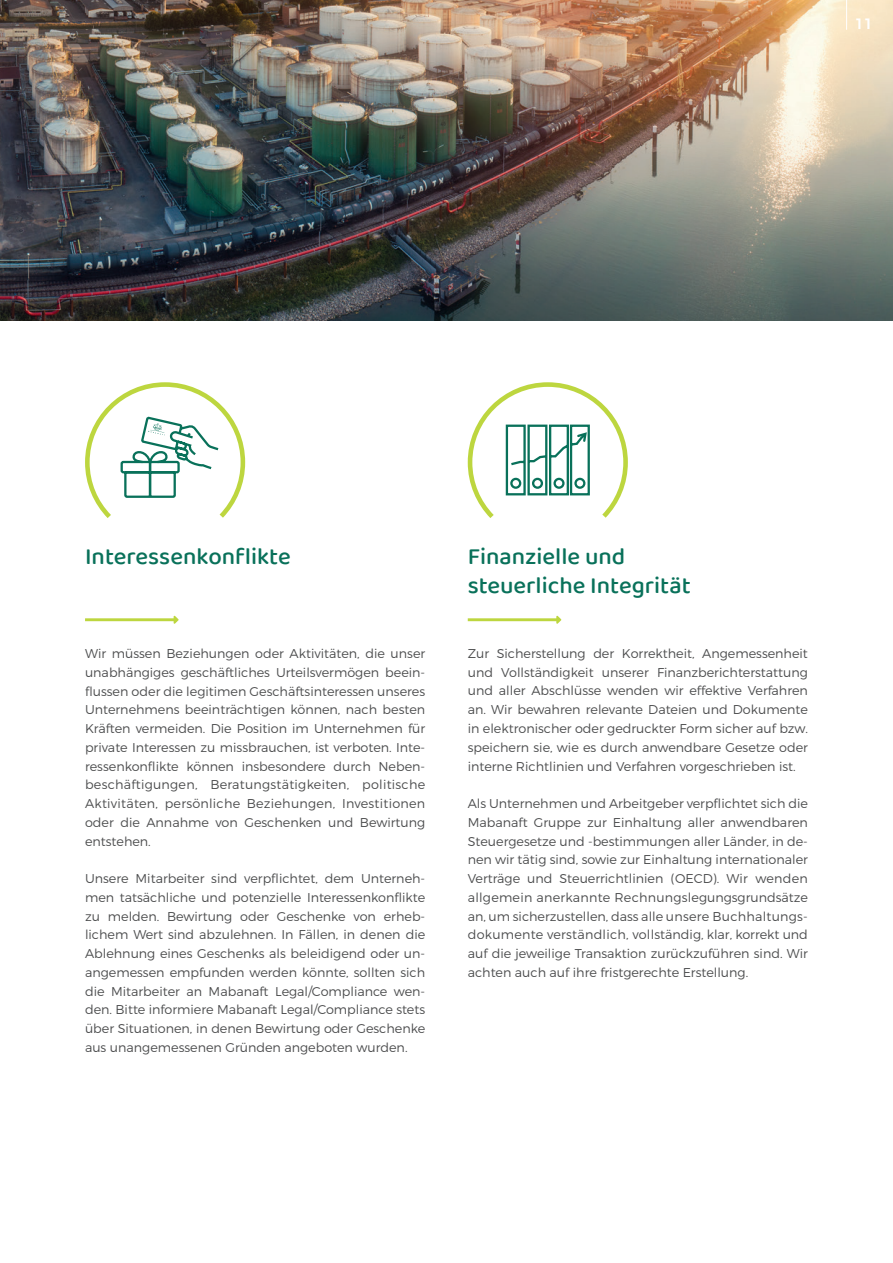
<style>
.page{position:relative;width:893px;height:1263px;background:#fff}
.page>*{position:absolute;margin:0;border:0;box-sizing:border-box;transform-origin:0 0}
.t1{font:500 24px/28.8px "Baloo Chettan 2";color:#09715a}
.t2{font:500 15px "Montserrat";color:#fff}
.t3{font:300 12.75px/18.8px "Montserrat";color:#4b4c4d;text-align:justify}
</style>
<div class="page">
<img style="left:0;top:0;width:893px;height:320px">
<svg style="left:85px;top:616px;width:94px;height:8px"></svg>
<svg style="left:468px;top:616px;width:93px;height:8px"></svg>
<svg style="left:467px;top:382px;width:161px;height:136px"></svg>
<svg style="left:85px;top:382px;width:161px;height:136px"></svg>
<hr style="left:846px;top:0;width:1px;height:30px;background:#fff">
<p class="t2" style="left:855px;top:15px;width:20px">11</p>
<h1 class="t1" style="left:85px;top:542px;width:207px">Interessenkonflikte</h1>
<p class="t3" style="left:85px;top:644px;width:342px">Wir müssen Beziehungen oder Aktivitäten, die unser unabhängiges geschäftliches Urteilsvermögen beein&shy;flussen oder die legitimen Geschäftsinteressen unseres Unternehmens beeinträchtigen können, nach besten Kräften vermeiden. Die Position im Unternehmen für private Interessen zu missbrauchen, ist verboten. Inte&shy;ressenkonflikte können insbesondere durch Neben&shy;beschäftigungen, Beratungstätigkeiten, politische Aktivitäten, persönliche Beziehungen, Investitionen oder die Annahme von Geschenken und Bewirtung entstehen.</p>
<p class="t3" style="left:85px;top:869px;width:342px">Unsere Mitarbeiter sind verpflichtet, dem Unterneh&shy;men tatsächliche und potenzielle Interessenkonflikte zu melden. Bewirtung oder Geschenke von erheb&shy;lichem Wert sind abzulehnen. In Fällen, in denen die Ablehnung eines Geschenks als beleidigend oder un&shy;angemessen empfunden werden könnte, sollten sich die Mitarbeiter an Mabanaft Legal/Compliance wen&shy;den. Bitte informiere Mabanaft Legal/Compliance stets über Situationen, in denen Bewirtung oder Geschenke aus unangemessenen Gründen angeboten wurden.</p>
<h1 class="t1" style="left:468px;top:542px;width:225px">Finanzielle und steuerliche Integrität</h1>
<p class="t3" style="left:468px;top:644px;width:342px">Zur Sicherstellung der Korrektheit, Angemessenheit und Vollständigkeit unserer Finanzberichterstattung und aller Abschlüsse wenden wir effektive Verfahren an. Wir bewahren relevante Dateien und Dokumente in elektronischer oder gedruckter Form sicher auf bzw. speichern sie, wie es durch anwendbare Gesetze oder interne Richtlinien und Verfahren vorgeschrieben ist.</p>
<p class="t3" style="left:468px;top:794px;width:342px">Als Unternehmen und Arbeitgeber verpflichtet sich die Mabanaft Gruppe zur Einhaltung aller anwendbaren Steuergesetze und -bestimmungen aller Länder, in de&shy;nen wir tätig sind, sowie zur Einhaltung internationaler Verträge und Steuerrichtlinien (OECD). Wir wenden allgemein anerkannte Rechnungslegungsgrundsätze an, um sicherzustellen, dass alle unsere Buchhaltungs&shy;dokumente verständlich, vollständig, klar, korrekt und auf die jeweilige Transaktion zurückzuführen sind. Wir achten auch auf ihre fristgerechte Erstellung.</p>
</div>
